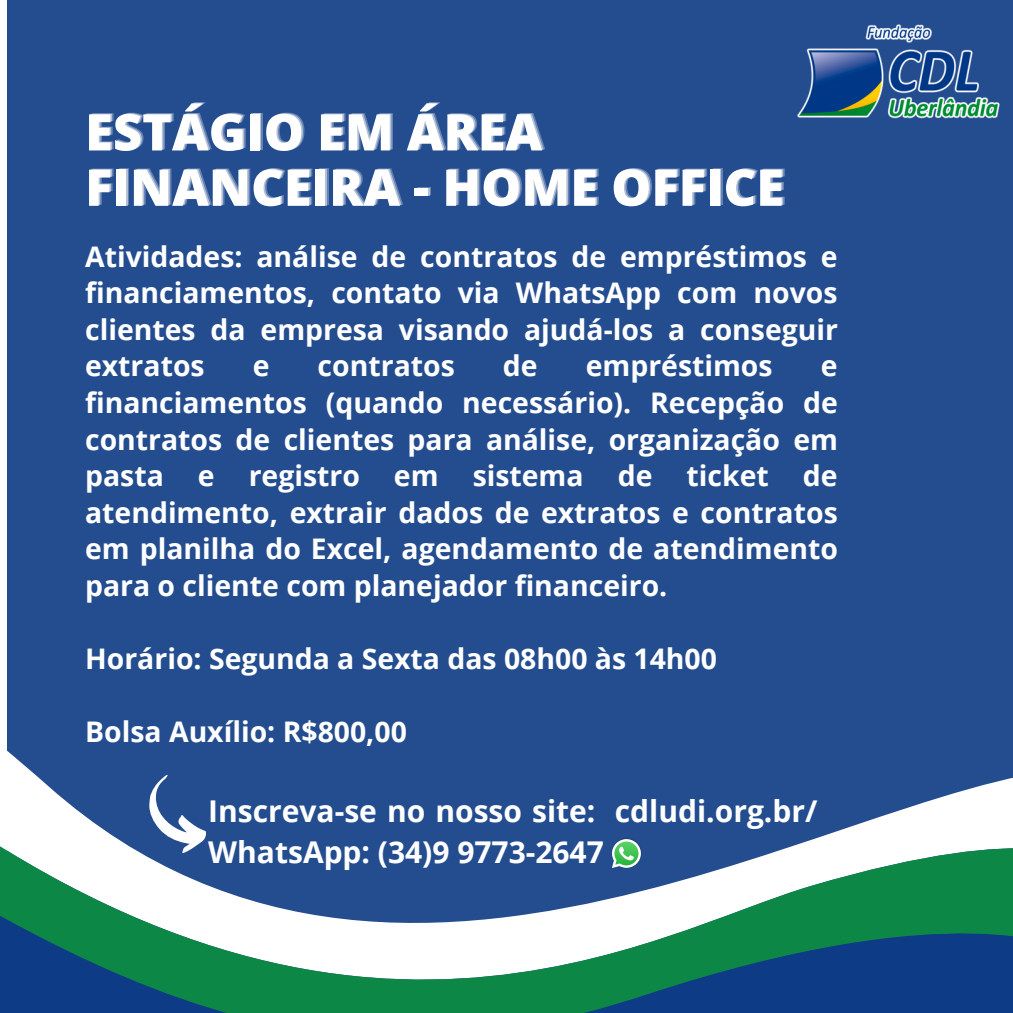
<style>
.page{position:relative;width:1013px;height:1013px;background:#fff}
.page>*{position:absolute;margin:0;border:0;box-sizing:border-box;transform-origin:0 0}
.t1{font:800 50.5px/55.2px "Open Sans";color:#fff}
.t2{font:700 30px/41.2px "Open Sans";color:#fff}
.t3{font:700 28.38px/36.5px "Open Sans";color:#fff;text-align:justify}
</style>
<div class="page">
<div style="left:7px;top:0;width:1005px;height:1012px;background:#244d90"></div>
<svg style="left:0;top:750px;width:1012px;height:262px"></svg>
<img style="left:797px;top:24px;width:203px;height:95px">
<svg style="left:148px;top:774px;width:59px;height:80px"></svg>
<img style="left:610px;top:837px;width:32px;height:32px">
<svg style="left:612px;top:839px;width:29px;height:29px"></svg>
<p class="t1" style="left:85px;top:103px;width:700px">ESTÁGIO EM ÁREA<br>FINANCEIRA - HOME OFFICE</p>
<p class="t3" style="left:85px;top:237px;width:754px">Atividades: análise de contratos de empréstimos e financiamentos, contato via WhatsApp com novos clientes da empresa visando ajudá-los a conseguir extratos</p>
<p class="t3" style="left:253px;top:347px;width:18px">e</p>
<p class="t3" style="left:317px;top:347px;width:139px">contratos</p>
<p class="t3" style="left:503px;top:347px;width:36px">de</p>
<p class="t3" style="left:585px;top:347px;width:188px">empréstimos</p>
<p class="t3" style="left:85px;top:347px;width:754px;text-indent:735px">e financiamentos (quando necessário). Recepção de contratos de clientes para análise, organização em pasta e registro em sistema de ticket de atendimento, extrair dados de extratos e contratos em planilha do Excel, agendamento de atendimento para o cliente com planejador financeiro.</p>
<p class="t3" style="left:85px;top:640px;width:633px">Horário: Segunda a Sexta das 08h00 às 14h00</p>
<p class="t3" style="left:85px;top:713px;width:323px">Bolsa Auxílio: R$800,00</p>
<p class="t2" style="left:208px;top:789px;width:610px">Inscreva-se no nosso site: cdludi.org.br/<br>WhatsApp: (34)9 9773-2647</p>
</div>
